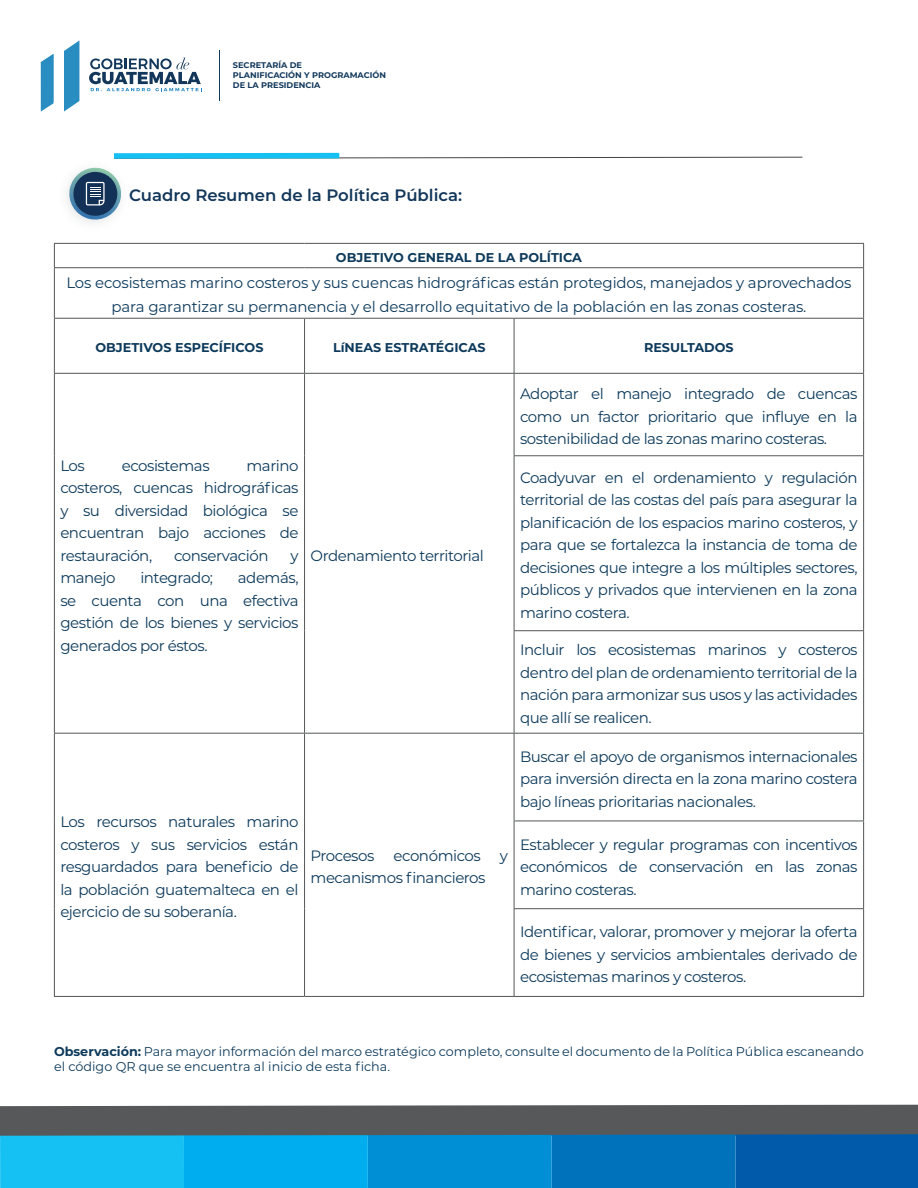
<style>
.page{position:relative;width:918px;height:1188px;background:#fff}
.page>*{position:absolute;margin:0;border:0;box-sizing:border-box;transform-origin:0 0}
.t1{font:600 16.5px "Montserrat";color:#12375a}
.t2{font:15px/22.5px "Montserrat";letter-spacing:-.03em;color:#0d3a5b;text-align:justify}
.t3{font:15px/24px "Montserrat";letter-spacing:-.01em;color:#0d3a5b;text-align:center}
.t4{font:12.75px/15.3px "Montserrat";color:#0d3a5b}
.t5{font:700 12.75px "Montserrat";color:#0d3a5b}
.t6{font:700 8.25px/9.9px "Montserrat";color:#12395c}
.s1{font-weight:700}
</style>
<div class="page">
<div style="left:0;top:1105px;width:918px;height:30px;background:#57585a"></div>
<div style="left:735px;top:1134px;width:183px;height:54px;background:#015aaa"></div>
<div style="left:552px;top:1135px;width:184px;height:53px;background:#0072bc"></div>
<div style="left:368px;top:1135px;width:184px;height:53px;background:#008fd5"></div>
<div style="left:184px;top:1135px;width:184px;height:53px;background:#00aeef"></div>
<div style="left:0;top:1135px;width:184px;height:53px;background:#15c0f2"></div>
<svg style="left:339px;top:157px;width:463px;height:2px"></svg>
<div style="left:114px;top:153px;width:225px;height:6px;background:#15c0f2"></div>
<hr style="left:219px;top:51px;width:1px;height:50px;background:#11395b">
<svg style="left:41px;top:54px;width:12px;height:58px"></svg>
<svg style="left:64px;top:40px;width:15px;height:72px"></svg>
<svg style="left:89px;top:58px;width:113px;height:33px"></svg>
<img style="left:53px;top:153px;width:114px;height:116px">
<svg style="left:67px;top:168px;width:57px;height:54px"></svg>
<hr style="left:54px;top:243px;width:251px;height:1px;background:#545557">
<svg style="left:54px;top:244px;width:1px;height:23px"></svg>
<hr style="left:305px;top:243px;width:209px;height:1px;background:#545557">
<hr style="left:514px;top:243px;width:350px;height:1px;background:#545557">
<svg style="left:863px;top:244px;width:1px;height:23px"></svg>
<hr style="left:54px;top:267px;width:251px;height:1px;background:#545557">
<hr style="left:54px;top:268px;width:1px;height:50px;background:#545557">
<hr style="left:305px;top:267px;width:209px;height:1px;background:#545557">
<hr style="left:514px;top:267px;width:350px;height:1px;background:#545557">
<hr style="left:863px;top:268px;width:1px;height:50px;background:#545557">
<hr style="left:54px;top:318px;width:251px;height:1px;background:#545557">
<hr style="left:54px;top:319px;width:1px;height:54px;background:#545557">
<hr style="left:305px;top:318px;width:209px;height:1px;background:#545557">
<hr style="left:304px;top:319px;width:1px;height:54px;background:#545557">
<hr style="left:514px;top:318px;width:350px;height:1px;background:#545557">
<hr style="left:514px;top:319px;width:1px;height:54px;background:#545557">
<hr style="left:863px;top:319px;width:1px;height:54px;background:#545557">
<hr style="left:54px;top:373px;width:251px;height:1px;background:#545557">
<hr style="left:54px;top:374px;width:1px;height:82px;background:#545557">
<hr style="left:305px;top:373px;width:209px;height:1px;background:#545557">
<hr style="left:304px;top:374px;width:1px;height:82px;background:#545557">
<hr style="left:514px;top:373px;width:350px;height:1px;background:#545557">
<hr style="left:514px;top:374px;width:1px;height:81px;background:#545557">
<hr style="left:863px;top:374px;width:1px;height:81px;background:#545557">
<hr style="left:54px;top:456px;width:1px;height:175px;background:#545557">
<hr style="left:304px;top:456px;width:1px;height:175px;background:#545557">
<hr style="left:514px;top:455px;width:350px;height:1px;background:#545557">
<hr style="left:514px;top:456px;width:1px;height:174px;background:#545557">
<hr style="left:863px;top:456px;width:1px;height:174px;background:#545557">
<hr style="left:54px;top:631px;width:1px;height:102px;background:#545557">
<hr style="left:304px;top:631px;width:1px;height:102px;background:#545557">
<hr style="left:514px;top:630px;width:350px;height:1px;background:#545557">
<hr style="left:514px;top:631px;width:1px;height:102px;background:#545557">
<hr style="left:863px;top:631px;width:1px;height:102px;background:#545557">
<hr style="left:54px;top:733px;width:251px;height:1px;background:#545557">
<hr style="left:54px;top:734px;width:1px;height:87px;background:#545557">
<hr style="left:305px;top:733px;width:209px;height:1px;background:#545557">
<hr style="left:304px;top:734px;width:1px;height:87px;background:#545557">
<hr style="left:514px;top:733px;width:350px;height:1px;background:#545557">
<hr style="left:514px;top:734px;width:1px;height:87px;background:#545557">
<hr style="left:863px;top:734px;width:1px;height:87px;background:#545557">
<hr style="left:54px;top:821px;width:1px;height:88px;background:#545557">
<hr style="left:304px;top:821px;width:1px;height:88px;background:#545557">
<hr style="left:514px;top:821px;width:350px;height:1px;background:#545557">
<hr style="left:514px;top:821px;width:1px;height:87px;background:#545557">
<hr style="left:863px;top:821px;width:1px;height:87px;background:#545557">
<hr style="left:54px;top:909px;width:1px;height:87px;background:#545557">
<hr style="left:304px;top:909px;width:1px;height:87px;background:#545557">
<hr style="left:514px;top:908px;width:350px;height:1px;background:#545557">
<hr style="left:514px;top:909px;width:1px;height:87px;background:#545557">
<hr style="left:863px;top:909px;width:1px;height:87px;background:#545557">
<hr style="left:54px;top:996px;width:251px;height:1px;background:#545557">
<hr style="left:305px;top:996px;width:209px;height:1px;background:#545557">
<hr style="left:514px;top:996px;width:350px;height:1px;background:#545557">
<p class="t6" style="left:233px;top:60px;width:155px">SECRETARÍA DE<br>PLANIFICACIÓN Y PROGRAMACIÓN<br>DE LA PRESIDENCIA</p>
<p class="t1" style="left:129px;top:183px;width:335px">Cuadro Resumen de la Política Pública:</p>
<p class="t5" style="left:336px;top:248px;width:248px">OBJETIVO GENERAL DE LA POLÍTICA</p>
<p class="t3" style="left:66px;top:270px;width:787px">Los ecosistemas marino costeros y sus cuencas hidrográficas están protegidos, manejados y aprovechados para garantizar su permanencia y el desarrollo equitativo de la población en las zonas costeras.</p>
<p class="t5" style="left:95px;top:338px;width:170px">OBJETIVOS ESPECÍFICOS</p>
<p class="t5" style="left:333px;top:338px;width:154px">LíNEAS ESTRATÉGICAS</p>
<p class="t5" style="left:644px;top:338px;width:91px">RESULTADOS</p>
<p class="t2" style="left:60px;top:453px;width:240px;text-indent:186px">marino costeros, cuencas hidrográficas y su diversidad biológica se encuentran bajo acciones de restauración,</p>
<p class="t2" style="left:60px;top:453px;width:26px">Los</p>
<p class="t2" style="left:122px;top:453px;width:89px">ecosistemas</p>
<p class="t2" style="left:174px;top:543px;width:96px">conservación</p>
<p class="t2" style="left:290px;top:543px;width:10px">y</p>
<p class="t2" style="left:60px;top:566px;width:240px;text-indent:177px">además, se cuenta con una efectiva gestión de los bienes y servicios generados por éstos.</p>
<p class="t2" style="left:60px;top:566px;width:57px">manejo</p>
<p class="t2" style="left:140px;top:566px;width:74px">integrado;</p>
<p class="t2" style="left:60px;top:810px;width:240px">Los recursos naturales marino costeros y sus servicios están resguardados para beneficio de la población guatemalteca en el ejercicio de su soberanía.</p>
<p class="t2" style="left:311px;top:543px;width:175px">Ordenamiento territorial</p>
<p class="t2" style="left:311px;top:844px;width:65px">Procesos</p>
<p class="t2" style="left:394px;top:844px;width:89px">económicos</p>
<p class="t2" style="left:500px;top:844px;width:10px">y</p>
<p class="t2" style="left:311px;top:866px;width:177px">mecanismos financieros</p>
<p class="t2" style="left:520px;top:382px;width:339px">Adoptar el manejo integrado de cuencas como un factor prioritario que influye en la sostenibilidad de las zonas marino costeras.</p>
<p class="t2" style="left:520px;top:466px;width:339px">Coadyuvar en el ordenamiento y regulación territorial de las costas del país para asegurar la planificación de los espacios marino costeros, y para que se fortalezca la instancia de toma de decisiones que integre a los múltiples sectores, públicos y privados que intervienen en la zona marino costera.</p>
<p class="t2" style="left:520px;top:638px;width:339px">Incluir los ecosistemas marinos y costeros dentro del plan de ordenamiento territorial de la nación para armonizar sus usos y las actividades que allí se realicen.</p>
<p class="t2" style="left:520px;top:745px;width:339px">Buscar el apoyo de organismos internacionales para inversión directa en la zona marino costera bajo líneas prioritarias nacionales.</p>
<p class="t2" style="left:520px;top:832px;width:339px">Establecer y regular programas con incentivos económicos de conservación en las zonas marino costeras.</p>
<p class="t2" style="left:520px;top:920px;width:339px">Identificar, valorar, promover y mejorar la oferta de bienes y servicios ambientales derivado de ecosistemas marinos y costeros.</p>
<p class="t4" style="left:54px;top:1043px;width:811px"><span class="s1">Observación:</span> Para mayor información del marco estratégico completo, consulte el documento de la Política Pública escaneando el código QR que se encuentra al inicio de esta ficha.</p>
</div>
